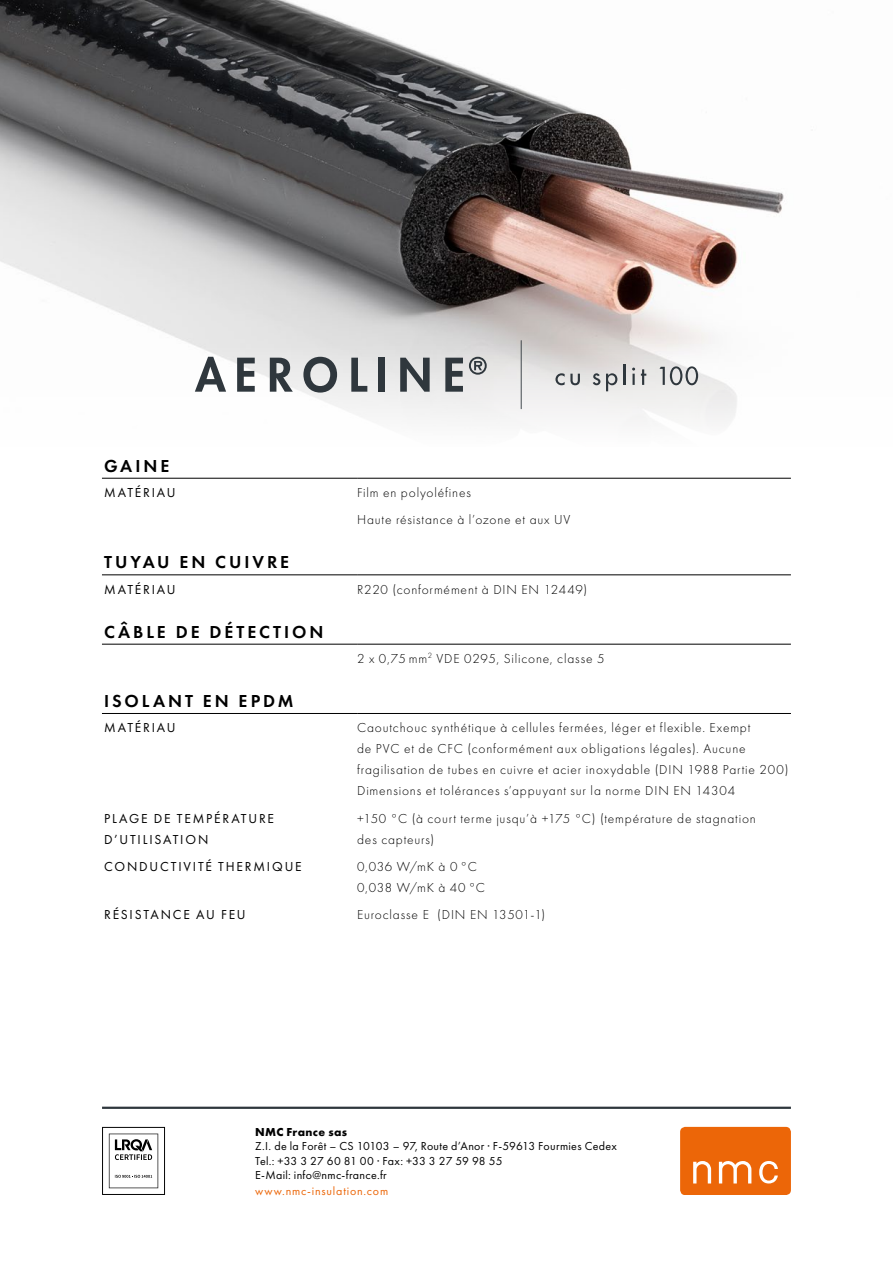
<style>
.page{position:relative;width:893px;height:1263px;background:#fff}
.page>*{position:absolute;margin:0;border:0;box-sizing:border-box;transform-origin:0 0}
.t1{font:600 18px "Futura PT";letter-spacing:.165em;color:#000}
.t2{font:300 13.5px/21px "Futura PT";letter-spacing:.06em;color:#000}
.t3{font:13.5px/21px "Futura PT";letter-spacing:.13em;color:#000}
.t4{font:12px/14.4px "Futura PT";letter-spacing:.025em;color:#000}
.t5{font:12px "Futura PT";letter-spacing:.065em;color:#ec6608}
.t6{font:700 12px "Futura PT";letter-spacing:.03em;color:#000}
</style>
<div class="page">
<svg style="left:102px;top:1127px;width:63px;height:68px"></svg>
<div style="left:680px;top:1127px;width:111px;height:68px;background:#ec6608;border-radius:5px"></div>
<svg style="left:693px;top:1161px;width:85px;height:22px"></svg>
<hr style="left:102px;top:1107px;width:689px;height:2px;background:#2f373d">
<img style="left:0;top:0;width:784px;height:422px">
<svg style="left:195px;top:357px;width:31px;height:35px"></svg>
<svg style="left:237px;top:358px;width:18px;height:34px"></svg>
<svg style="left:270px;top:358px;width:23px;height:34px"></svg>
<svg style="left:303px;top:357px;width:34px;height:36px"></svg>
<svg style="left:351px;top:358px;width:16px;height:34px"></svg>
<div style="left:378px;top:358px;width:7px;height:34px;background:#2f373d"></div>
<svg style="left:400px;top:358px;width:30px;height:34px"></svg>
<svg style="left:445px;top:358px;width:18px;height:34px"></svg>
<svg style="left:469px;top:357px;width:18px;height:18px"></svg>
<hr style="left:521px;top:340px;width:1px;height:69px;background:#2f373d">
<svg style="left:555px;top:373px;width:25px;height:12px"></svg>
<svg style="left:593px;top:373px;width:7px;height:12px"></svg>
<svg style="left:606px;top:373px;width:11px;height:18px"></svg>
<hr style="left:623px;top:364px;width:2px;height:21px;background:#2f373d">
<svg style="left:632px;top:368px;width:3px;height:17px"></svg>
<svg style="left:641px;top:369px;width:5px;height:16px"></svg>
<svg style="left:659px;top:366px;width:39px;height:19px"></svg>
<hr style="left:102px;top:478px;width:255px;height:1px;background:#000">
<hr style="left:357px;top:478px;width:434px;height:1px;background:#000">
<hr style="left:102px;top:574px;width:255px;height:1px;background:#000">
<hr style="left:357px;top:574px;width:434px;height:1px;background:#000">
<hr style="left:102px;top:644px;width:255px;height:1px;background:#000">
<hr style="left:357px;top:644px;width:434px;height:1px;background:#000">
<hr style="left:102px;top:713px;width:255px;height:1px;background:#000">
<hr style="left:357px;top:713px;width:434px;height:1px;background:#000">
<h1 class="t1" style="left:104px;top:454px;width:67px">GAINE</h1>
<p class="t3" style="left:104px;top:482px;width:73px">MATÉRIAU</p>
<p class="t2" style="left:357px;top:479px;width:215px;line-height:27.3px">Film en polyoléfines<br>Haute résistance à l’ozone et aux UV</p>
<h1 class="t1" style="left:104px;top:551px;width:186px">TUYAU EN CUIVRE</h1>
<p class="t3" style="left:104px;top:579px;width:73px">MATÉRIAU</p>
<p class="t2" style="left:357px;top:579px;width:232px">R220 (conformément à DIN EN 12449)</p>
<h1 class="t1" style="left:104px;top:620px;width:221px">CÂBLE DE DÉTECTION</h1>
<p class="t2" style="left:357px;top:648px;width:249px">2 x 0,75 mm<sup>2</sup> VDE 0295, Silicone, classe 5</p>
<h1 class="t1" style="left:104px;top:690px;width:191px">ISOLANT EN EPDM</h1>
<p class="t3" style="left:104px;top:717px;width:73px">MATÉRIAU</p>
<p class="t2" style="left:357px;top:717px;width:433px">Caoutchouc synthétique à cellules fermées, léger et flexible. Exempt<br>de PVC et de CFC (conformément aux obligations légales). Aucune fragilisation de tubes en cuivre et acier inoxydable (DIN 1988 Partie 200)<br>Dimensions et tolérances s’appuyant sur la norme DIN EN 14304</p>
<p class="t3" style="left:104px;top:807px;width:171px">PLAGE DE TEMPÉRATURE<br>D’UTILISATION</p>
<p class="t2" style="left:357px;top:808px;width:400px">+150 °C (à court terme jusqu’à +175 °C) (température de stagnation des capteurs)</p>
<p class="t3" style="left:104px;top:856px;width:199px">CONDUCTIVITÉ THERMIQUE</p>
<p class="t2" style="left:357px;top:856px;width:129px">0,036 W/mK à 0 °C<br>0,038 W/mK à 40 °C</p>
<p class="t3" style="left:104px;top:904px;width:143px">RÉSISTANCE AU FEU</p>
<p class="t2" style="left:357px;top:904px;width:190px">Euroclasse E (DIN EN 13501-1)</p>
<p class="t6" style="left:255px;top:1124px;width:93px">NMC France sas</p>
<p class="t4" style="left:255px;top:1139px;width:363px">Z.I. de la Forêt – CS 10103 – 97, Route d’Anor · F-59613 Fourmies Cedex<br>Tel.: +33 3 27 60 81 00 · Fax: +33 3 27 59 98 55<br>E-Mail: info@nmc-france.fr</p>
<p class="t5" style="left:255px;top:1184px;width:135px">www.nmc-insulation.com</p>
</div>
